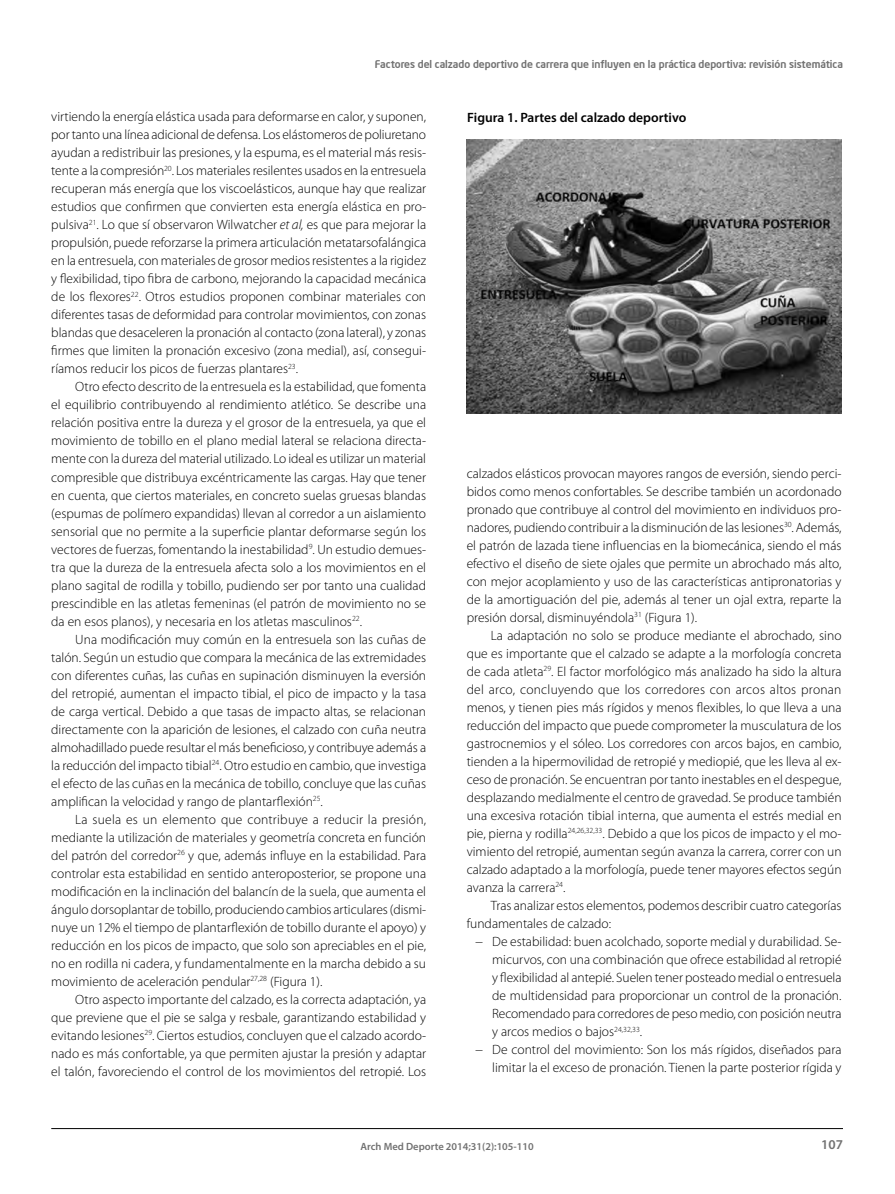
<style>
.page{position:relative;width:895px;height:1194px;background:#fff}
.page>*{position:absolute;margin:0;border:0;box-sizing:border-box;transform-origin:0 0}
.t1{font:300 13.5px/18px "Myriad Pro";color:#000;text-align:justify}
.t2{font:600 13.5px "Myriad Pro";color:#000}
.t3{font:600 13.5px "Myriad Pro";color:#717171}
.t4{font:500 10.5px "Neo Sans Intel";color:#717171}
.t5{font:600 10.5px "Myriad Pro";color:#717171}
.s1{font-style:italic}
</style>
<div class="page">
<hr style="left:51px;top:1127px;width:791px;height:1px;background:#000">
<img style="left:466px;top:139px;width:375px;height:274px">
<p class="t4" style="left:374px;top:57px;width:469px">Factores del calzado deportivo de carrera que influyen en la práctica deportiva: revisión sistemática</p>
<p class="t1" style="left:51px;top:109px;width:376px">virtiendo la energía elástica usada para deformarse en calor, y suponen, por tanto una línea adicional de defensa. Los elástomeros de poliuretano ayudan a redistribuir las presiones, y la espuma, es el material más resis&shy;tente a la compresión<sup>20</sup>. Los materiales resilentes usados en la entresuela recuperan más energía que los viscoelásticos, aunque hay que realizar estudios que confirmen que convierten esta energía elástica en pro&shy;pulsiva<sup>21</sup>. Lo que sí observaron Wilwatcher <span class="s1">et al,</span> es que para mejorar la propulsión, puede reforzarse la primera articulación metatarsofalángica en la entresuela, con materiales de grosor medios resistentes a la rigidez y flexibilidad, tipo fibra de carbono, mejorando la capacidad mecánica de los flexores<sup>22</sup>. Otros estudios proponen combinar materiales con diferentes tasas de deformidad para controlar movimientos, con zonas blandas que desaceleren la pronación al contacto (zona lateral), y zonas firmes que limiten la pronación excesivo (zona medial), así, consegui&shy;ríamos reducir los picos de fuerzas plantares<sup>23</sup>.</p>
<p class="t1" style="left:51px;top:379px;width:376px;text-indent:24px">Otro efecto descrito de la entresuela es la estabilidad, que fomenta el equilibrio contribuyendo al rendimiento atlético. Se describe una relación positiva entre la dureza y el grosor de la entresuela, ya que el movimiento de tobillo en el plano medial lateral se relaciona directa&shy;mente con la dureza del material utilizado. Lo ideal es utilizar un material compresible que distribuya excéntricamente las cargas. Hay que tener en cuenta, que ciertos materiales, en concreto suelas gruesas blandas (espumas de polímero expandidas) llevan al corredor a un aislamiento sensorial que no permite a la superficie plantar deformarse según los vectores de fuerzas, fomentando la inestabilidad<sup>9</sup>. Un estudio demues&shy;tra que la dureza de la entresuela afecta solo a los movimientos en el plano sagital de rodilla y tobillo, pudiendo ser por tanto una cualidad prescindible en las atletas femeninas (el patrón de movimiento no se da en esos planos), y necesaria en los atletas masculinos<sup>22</sup>.</p>
<p class="t1" style="left:51px;top:631px;width:376px;text-indent:24px">Una modificación muy común en la entresuela son las cuñas de talón. Según un estudio que compara la mecánica de las extremidades con diferentes cuñas, las cuñas en supinación disminuyen la eversión del retropié, aumentan el impacto tibial, el pico de impacto y la tasa de carga vertical. Debido a que tasas de impacto altas, se relacionan directamente con la aparición de lesiones, el calzado con cuña neutra almohadillado puede resultar el más beneficioso, y contribuye además a la reducción del impacto tibial<sup>24</sup>. Otro estudio en cambio, que investiga el efecto de las cuñas en la mecánica de tobillo, concluye que las cuñas amplifican la velocidad y rango de plantarflexión<sup>25</sup>.</p>
<p class="t1" style="left:51px;top:811px;width:376px;text-indent:24px">La suela es un elemento que contribuye a reducir la presión, mediante la utilización de materiales y geometría concreta en función del patrón del corredor<sup>26</sup> y que, además influye en la estabilidad. Para controlar esta estabilidad en sentido anteroposterior, se propone una modificación en la inclinación del balancín de la suela, que aumenta el ángulo dorsoplantar de tobillo, produciendo cambios articulares (dismi&shy;nuye un 12% el tiempo de plantarflexión de tobillo durante el apoyo) y reducción en los picos de impacto, que solo son apreciables en el pie, no en rodilla ni cadera, y fundamentalmente en la marcha debido a su movimiento de aceleración pendular<sup>27,28</sup> (Figura 1).</p>
<p class="t1" style="left:51px;top:991px;width:376px;text-indent:24px">Otro aspecto importante del calzado, es la correcta adaptación, ya que previene que el pie se salga y resbale, garantizando estabilidad y evitando lesiones<sup>29</sup>. Ciertos estudios, concluyen que el calzado acordo&shy;nado es más confortable, ya que permiten ajustar la presión y adaptar el talón, favoreciendo el control de los movimientos del retropié. Los</p>
<p class="t2" style="left:467px;top:113px;width:220px">Figura 1. Partes del calzado deportivo</p>
<p class="t1" style="left:466px;top:465px;width:376px">calzados elásticos provocan mayores rangos de eversión, siendo perci&shy;bidos como menos confortables. Se describe también un acordonado pronado que contribuye al control del movimiento en individuos pro&shy;nadores, pudiendo contribuir a la disminución de las lesiones<sup>30</sup>. Además, el patrón de lazada tiene influencias en la biomecánica, siendo el más efectivo el diseño de siete ojales que permite un abrochado más alto, con mejor acoplamiento y uso de las características antipronatorias y de la amortiguación del pie, además al tener un ojal extra, reparte la presión dorsal, disminuyéndola<sup>31</sup> (Figura 1).</p>
<p class="t1" style="left:466px;top:627px;width:376px;text-indent:24px">La adaptación no solo se produce mediante el abrochado, sino que es importante que el calzado se adapte a la morfología concreta de cada atleta<sup>29</sup>. El factor morfológico más analizado ha sido la altura del arco, concluyendo que los corredores con arcos altos pronan menos, y tienen pies más rígidos y menos flexibles, lo que lleva a una reducción del impacto que puede comprometer la musculatura de los gastrocnemios y el sóleo. Los corredores con arcos bajos, en cambio, tienden a la hipermovilidad de retropié y mediopié, que les lleva al ex&shy;ceso de pronación. Se encuentran por tanto inestables en el despegue, desplazando medialmente el centro de gravedad. Se produce también una excesiva rotación tibial interna, que aumenta el estrés medial en pie, pierna y rodilla<sup>24,26,32,33</sup>. Debido a que los picos de impacto y el mo&shy;vimiento del retropié, aumentan según avanza la carrera, correr con un calzado adaptado a la morfología, puede tener mayores efectos según avanza la carrera<sup>24</sup>.</p>
<p class="t1" style="left:466px;top:897px;width:376px;text-indent:24px">Tras analizar estos elementos, podemos describir cuatro categorías fundamentales de calzado:</p>
<p class="t1" style="left:475px;top:933px;width:368px">− De estabilidad: buen acolchado, soporte medial y durabilidad. Se-</p>
<p class="t1" style="left:492px;top:951px;width:350px">micurvos, con una combinación que ofrece estabilidad al retropié</p>
<p class="t1" style="left:492px;top:969px;width:351px">y flexibilidad al antepié. Suelen tener posteado medial o entresuela</p>
<p class="t1" style="left:492px;top:987px;width:350px">de multidensidad para proporcionar un control de la pronación.</p>
<p class="t1" style="left:492px;top:1005px;width:350px">Recomendado para corredores de peso medio, con posición neutra</p>
<p class="t1" style="left:492px;top:1023px;width:151px">y arcos medios o bajos<sup>24,32,33</sup>.</p>
<p class="t1" style="left:475px;top:1041px;width:368px">− De control del movimiento: Son los más rígidos, diseñados para</p>
<p class="t1" style="left:492px;top:1059px;width:350px">limitar la el exceso de pronación. Tienen la parte posterior rígida y</p>
<p class="t5" style="left:360px;top:1141px;width:175px">Arch Med Deporte 2014;31(2):105-110</p>
<p class="t3" style="left:820px;top:1139px;width:23px">107</p>
</div>
